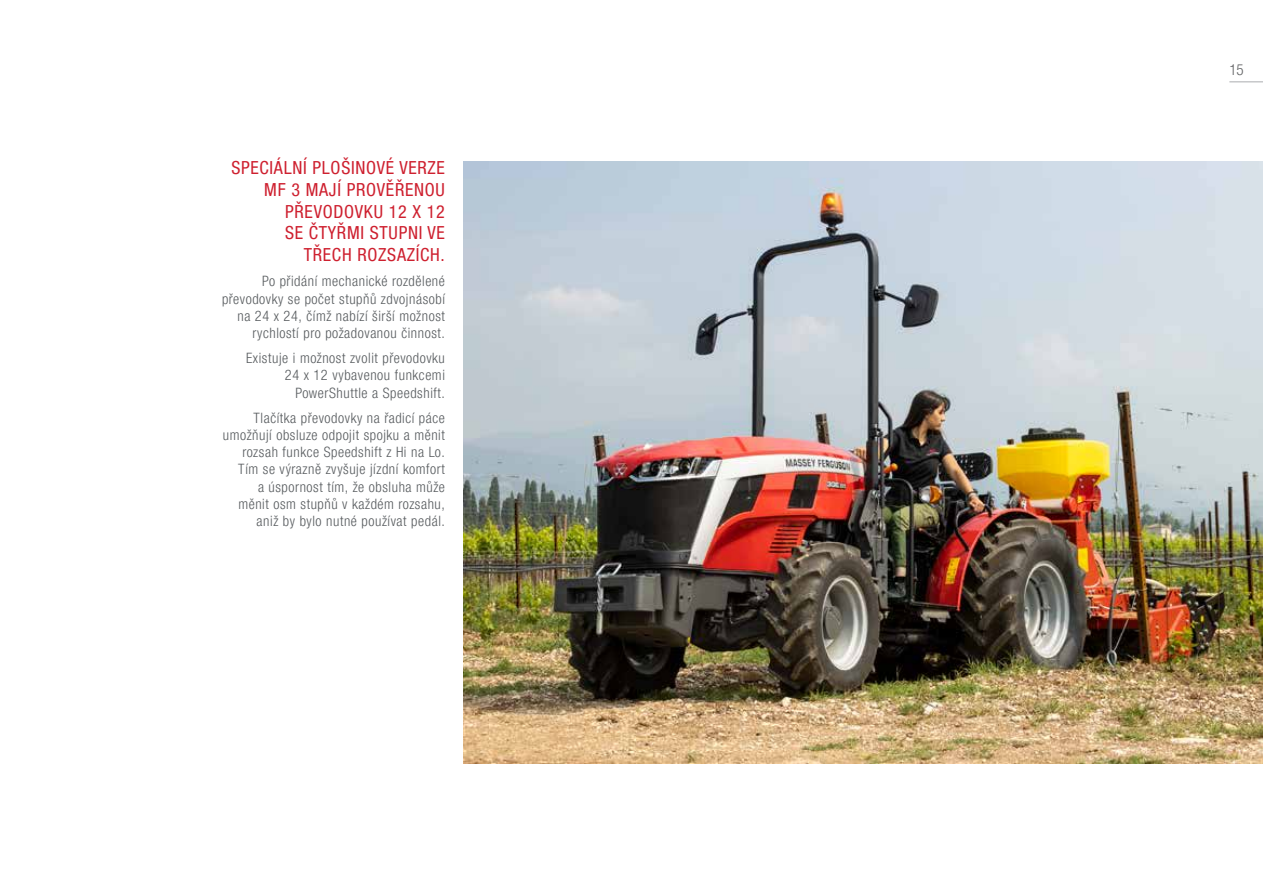
<style>
.page{position:relative;width:1263px;height:893px;background:#fff}
.page>*{position:absolute;margin:0;border:0;box-sizing:border-box;transform-origin:0 0}
.t1{font:condensed 18px/21.6px "Helvetica Neue LTW1 G";letter-spacing:.04em;color:#ce202f;text-align:right}
.t2{font:300 condensed 15px "Helvetica Neue LTW1 G";color:#5f6062}
.t3{font:300 condensed 14.25px/17.1px "Helvetica Neue LTW1 G";letter-spacing:.04em;color:#575b5e;text-align:right}
</style>
<div class="page">
<img style="left:463px;top:162px;width:800px;height:601px">
<hr style="left:1229px;top:81px;width:34px;height:1px;background:#aaacaf">
<p class="t1" style="left:231px;top:157px;width:215px">SPECIÁLNÍ PLOŠINOVÉ VERZE<br>MF 3 MAJÍ PROVĚŘENOU<br>PŘEVODOVKU 12 X 12<br>SE ČTYŘMI STUPNI VE<br>TŘECH ROZSAZÍCH.</p>
<p class="t3" style="left:222px;top:273px;width:224px">Po přidání mechanické rozdělené převodovky se počet stupňů zdvojnásobí na 24 x 24, čímž nabízí širší možnost rychlostí pro požadovanou činnost.</p>
<p class="t3" style="left:246px;top:350px;width:200px">Existuje i možnost zvolit převodovku<br>24 x 12 vybavenou funkcemi<br>PowerShuttle a Speedshift.</p>
<p class="t3" style="left:223px;top:410px;width:223px">Tlačítka převodovky na řadicí páce umožňují obsluze odpojit spojku a měnit rozsah funkce Speedshift z Hi na Lo.<br>Tím se výrazně zvyšuje jízdní komfort<br>a úspornost tím, že obsluha může<br>měnit osm stupňů v každém rozsahu, aniž by bylo nutné používat pedál.</p>
<p class="t2" style="left:1229px;top:61px;width:16px">15</p>
</div>
